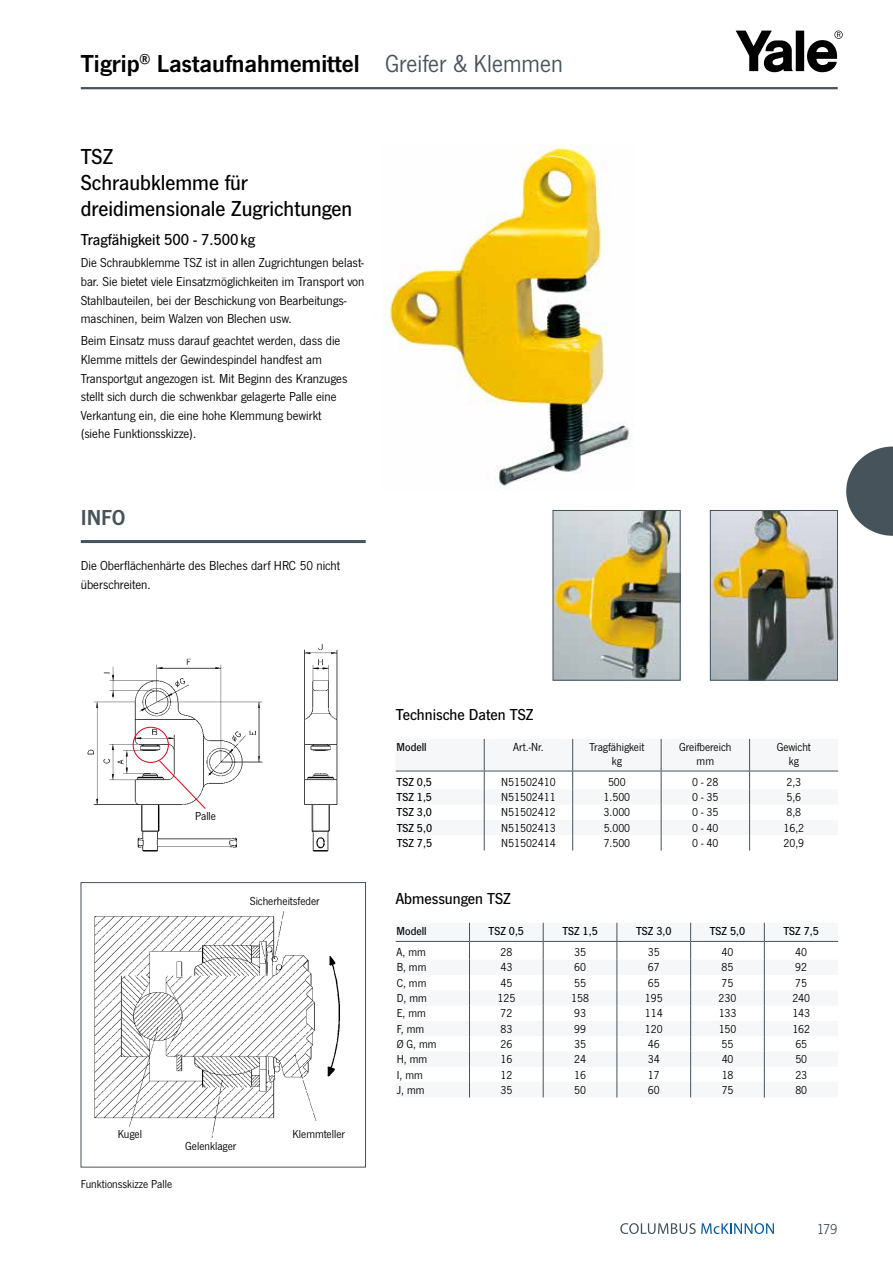
<style>
.page{position:relative;width:893px;height:1263px;background:#fff}
.page>*{position:absolute;margin:0;border:0;box-sizing:border-box;transform-origin:0 0}
.t1{font:25.5px "News Got Dem";color:#000}
.t2{font:500 22.5px/26.1px "News Got";color:#000}
.t3{font:22.5px "News Got Dem";color:#46535b}
.t4{font:500 16.5px "News Got";color:#000}
.t5{font:15px "News Got";color:#46535b}
.t6{font:13.5px/18.6px "News Got";color:#000}
.t7{font:12px/13.5px "News Got";color:#000;text-align:center}
.t8{font:500 12px "News Got";color:#000}
.s1{font-family:"News Got";color:#46535b}
</style>
<div class="page">
<img style="left:384px;top:145px;width:246px;height:341px">
<img style="left:553px;top:510px;width:128px;height:171px">
<img style="left:710px;top:510px;width:128px;height:171px">
<svg style="left:736px;top:31px;width:107px;height:41px"></svg>
<hr style="left:81px;top:87px;width:757px;height:2px;background:#46535b">
<svg style="left:620px;top:1223px;width:154px;height:11px"></svg>
<svg style="left:846px;top:446px;width:47px;height:90px"></svg>
<svg style="left:396px;top:739px;width:442px;height:111px"></svg>
<svg style="left:396px;top:923px;width:442px;height:174px"></svg>
<svg style="left:81px;top:882px;width:285px;height:285px"></svg>
<img style="left:87px;top:643px;width:251px;height:209px">
<div style="left:133px;top:727px;width:36px;height:36px;border:1px solid #e2001a;border-radius:50%"></div>
<svg style="left:158px;top:760px;width:48px;height:50px"></svg>
<hr style="left:81px;top:540px;width:285px;height:3px;background:#46535b">
<h1 class="t1" style="left:81px;top:49px;width:484px">Tigrip<sup>®</sup> Lastaufnahmemittel <span class="s1">Greifer &amp; Klemmen</span></h1>
<h2 class="t2" style="left:81px;top:144px;width:273px">TSZ<br>Schraubklemme für dreidimensionale Zugrichtungen</h2>
<p class="t4" style="left:81px;top:231px;width:176px">Tragfähigkeit 500 - 7.500kg</p>
<p class="t6" style="left:81px;top:254px;width:285px">Die Schraubklemme TSZ ist in allen Zugrichtungen belast&shy;bar. Sie bietet viele Einsatzmöglichkeiten im Transport von Stahlbauteilen, bei der Beschickung von Bearbeitungs&shy;maschinen, beim Walzen von Blechen usw.</p>
<p class="t6" style="left:81px;top:332px;width:268px">Beim Einsatz muss darauf geachtet werden, dass die Klemme mittels der Gewindespindel handfest am Transportgut angezogen ist. Mit Beginn des Kranzuges stellt sich durch die schwenkbar gelagerte Palle eine Verkantung ein, die eine hohe Klemmung bewirkt (siehe Funktionsskizze).</p>
<h2 class="t3" style="left:81px;top:505px;width:46px">INFO</h2>
<p class="t6" style="left:81px;top:557px;width:261px">Die Oberflächenhärte des Bleches darf HRC 50 nicht überschreiten.</p>
<p class="t7" style="left:195px;top:810px;width:23px">Palle</p>
<p class="t7" style="left:250px;top:894px;width:71px">Sicherheitsfeder</p>
<p class="t7" style="left:118px;top:1127px;width:26px">Kugel</p>
<p class="t7" style="left:292px;top:1127px;width:54px">Klemmteller</p>
<p class="t7" style="left:185px;top:1139px;width:53px">Gelenklager</p>
<p class="t7" style="left:81px;top:1177px;width:93px">Funktionsskizze Palle</p>
<p class="t4" style="left:396px;top:705px;width:139px">Technische Daten TSZ</p>
<p class="t8" style="left:397px;top:740px;width:32px">Modell</p>
<p class="t7" style="left:513px;top:741px;width:32px">Art.-Nr.</p>
<p class="t7" style="left:589px;top:741px;width:56px">Tragfähigkeit kg</p>
<p class="t7" style="left:679px;top:741px;width:54px">Greifbereich mm</p>
<p class="t7" style="left:777px;top:741px;width:36px">Gewicht kg</p>
<p class="t8" style="left:397px;top:775px;width:37px">TSZ 0,5</p>
<p class="t7" style="left:501px;top:775px;width:56px">N51502410</p>
<p class="t7" style="left:608px;top:775px;width:19px">500</p>
<p class="t7" style="left:692px;top:775px;width:28px">0 - 28</p>
<p class="t7" style="left:786px;top:775px;width:16px">2,3</p>
<p class="t8" style="left:397px;top:790px;width:37px">TSZ 1,5</p>
<p class="t7" style="left:501px;top:790px;width:56px">N51502411</p>
<p class="t7" style="left:604px;top:790px;width:28px">1.500</p>
<p class="t7" style="left:692px;top:790px;width:28px">0 - 35</p>
<p class="t7" style="left:786px;top:790px;width:16px">5,6</p>
<p class="t8" style="left:397px;top:806px;width:37px">TSZ 3,0</p>
<p class="t7" style="left:501px;top:806px;width:56px">N51502412</p>
<p class="t7" style="left:604px;top:806px;width:28px">3.000</p>
<p class="t7" style="left:692px;top:806px;width:28px">0 - 35</p>
<p class="t7" style="left:786px;top:806px;width:16px">8,8</p>
<p class="t8" style="left:397px;top:821px;width:37px">TSZ 5,0</p>
<p class="t7" style="left:501px;top:821px;width:56px">N51502413</p>
<p class="t7" style="left:604px;top:821px;width:28px">5.000</p>
<p class="t7" style="left:692px;top:821px;width:28px">0 - 40</p>
<p class="t7" style="left:783px;top:821px;width:22px">16,2</p>
<p class="t8" style="left:397px;top:836px;width:37px">TSZ 7,5</p>
<p class="t7" style="left:501px;top:836px;width:56px">N51502414</p>
<p class="t7" style="left:604px;top:836px;width:28px">7.500</p>
<p class="t7" style="left:692px;top:836px;width:28px">0 - 40</p>
<p class="t7" style="left:783px;top:836px;width:22px">20,9</p>
<p class="t4" style="left:396px;top:889px;width:117px">Abmessungen TSZ</p>
<p class="t8" style="left:397px;top:924px;width:32px">Modell</p>
<p class="t8" style="left:489px;top:924px;width:37px">TSZ 0,5</p>
<p class="t8" style="left:562px;top:924px;width:37px">TSZ 1,5</p>
<p class="t8" style="left:636px;top:924px;width:37px">TSZ 3,0</p>
<p class="t8" style="left:710px;top:924px;width:37px">TSZ 5,0</p>
<p class="t8" style="left:783px;top:924px;width:37px">TSZ 7,5</p>
<p class="t7" style="left:397px;top:945px;width:31px">A, mm</p>
<p class="t7" style="left:500px;top:945px;width:13px">28</p>
<p class="t7" style="left:574px;top:945px;width:13px">35</p>
<p class="t7" style="left:648px;top:945px;width:13px">35</p>
<p class="t7" style="left:722px;top:945px;width:13px">40</p>
<p class="t7" style="left:795px;top:945px;width:13px">40</p>
<p class="t7" style="left:397px;top:961px;width:31px">B, mm</p>
<p class="t7" style="left:500px;top:961px;width:13px">43</p>
<p class="t7" style="left:574px;top:961px;width:13px">60</p>
<p class="t7" style="left:648px;top:961px;width:13px">67</p>
<p class="t7" style="left:722px;top:961px;width:13px">85</p>
<p class="t7" style="left:795px;top:961px;width:13px">92</p>
<p class="t7" style="left:397px;top:976px;width:31px">C, mm</p>
<p class="t7" style="left:500px;top:976px;width:13px">45</p>
<p class="t7" style="left:574px;top:976px;width:13px">55</p>
<p class="t7" style="left:648px;top:976px;width:13px">65</p>
<p class="t7" style="left:722px;top:976px;width:13px">75</p>
<p class="t7" style="left:795px;top:976px;width:13px">75</p>
<p class="t7" style="left:397px;top:991px;width:32px">D, mm</p>
<p class="t7" style="left:497px;top:991px;width:19px">125</p>
<p class="t7" style="left:571px;top:991px;width:19px">158</p>
<p class="t7" style="left:645px;top:991px;width:19px">195</p>
<p class="t7" style="left:719px;top:991px;width:19px">230</p>
<p class="t7" style="left:792px;top:991px;width:19px">240</p>
<p class="t7" style="left:397px;top:1007px;width:31px">E, mm</p>
<p class="t7" style="left:500px;top:1007px;width:13px">72</p>
<p class="t7" style="left:574px;top:1007px;width:13px">93</p>
<p class="t7" style="left:645px;top:1007px;width:19px">114</p>
<p class="t7" style="left:719px;top:1007px;width:19px">133</p>
<p class="t7" style="left:792px;top:1007px;width:19px">143</p>
<p class="t7" style="left:397px;top:1022px;width:29px">F, mm</p>
<p class="t7" style="left:500px;top:1022px;width:13px">83</p>
<p class="t7" style="left:574px;top:1022px;width:13px">99</p>
<p class="t7" style="left:645px;top:1022px;width:19px">120</p>
<p class="t7" style="left:719px;top:1022px;width:19px">150</p>
<p class="t7" style="left:792px;top:1022px;width:19px">162</p>
<p class="t7" style="left:397px;top:1037px;width:41px">Ø G, mm</p>
<p class="t7" style="left:500px;top:1037px;width:13px">26</p>
<p class="t7" style="left:574px;top:1037px;width:13px">35</p>
<p class="t7" style="left:648px;top:1037px;width:13px">46</p>
<p class="t7" style="left:722px;top:1037px;width:13px">55</p>
<p class="t7" style="left:795px;top:1037px;width:13px">65</p>
<p class="t7" style="left:397px;top:1053px;width:32px">H, mm</p>
<p class="t7" style="left:500px;top:1053px;width:13px">16</p>
<p class="t7" style="left:574px;top:1053px;width:13px">24</p>
<p class="t7" style="left:648px;top:1053px;width:13px">34</p>
<p class="t7" style="left:722px;top:1053px;width:13px">40</p>
<p class="t7" style="left:795px;top:1053px;width:13px">50</p>
<p class="t7" style="left:397px;top:1068px;width:28px">I, mm</p>
<p class="t7" style="left:501px;top:1068px;width:13px">12</p>
<p class="t7" style="left:574px;top:1068px;width:13px">16</p>
<p class="t7" style="left:648px;top:1068px;width:13px">17</p>
<p class="t7" style="left:722px;top:1068px;width:13px">18</p>
<p class="t7" style="left:795px;top:1068px;width:13px">23</p>
<p class="t7" style="left:397px;top:1083px;width:29px">J, mm</p>
<p class="t7" style="left:501px;top:1083px;width:13px">35</p>
<p class="t7" style="left:574px;top:1083px;width:13px">50</p>
<p class="t7" style="left:648px;top:1083px;width:13px">60</p>
<p class="t7" style="left:722px;top:1083px;width:13px">75</p>
<p class="t7" style="left:795px;top:1083px;width:13px">80</p>
<p class="t5" style="left:817px;top:1221px;width:22px">179</p>
</div>
